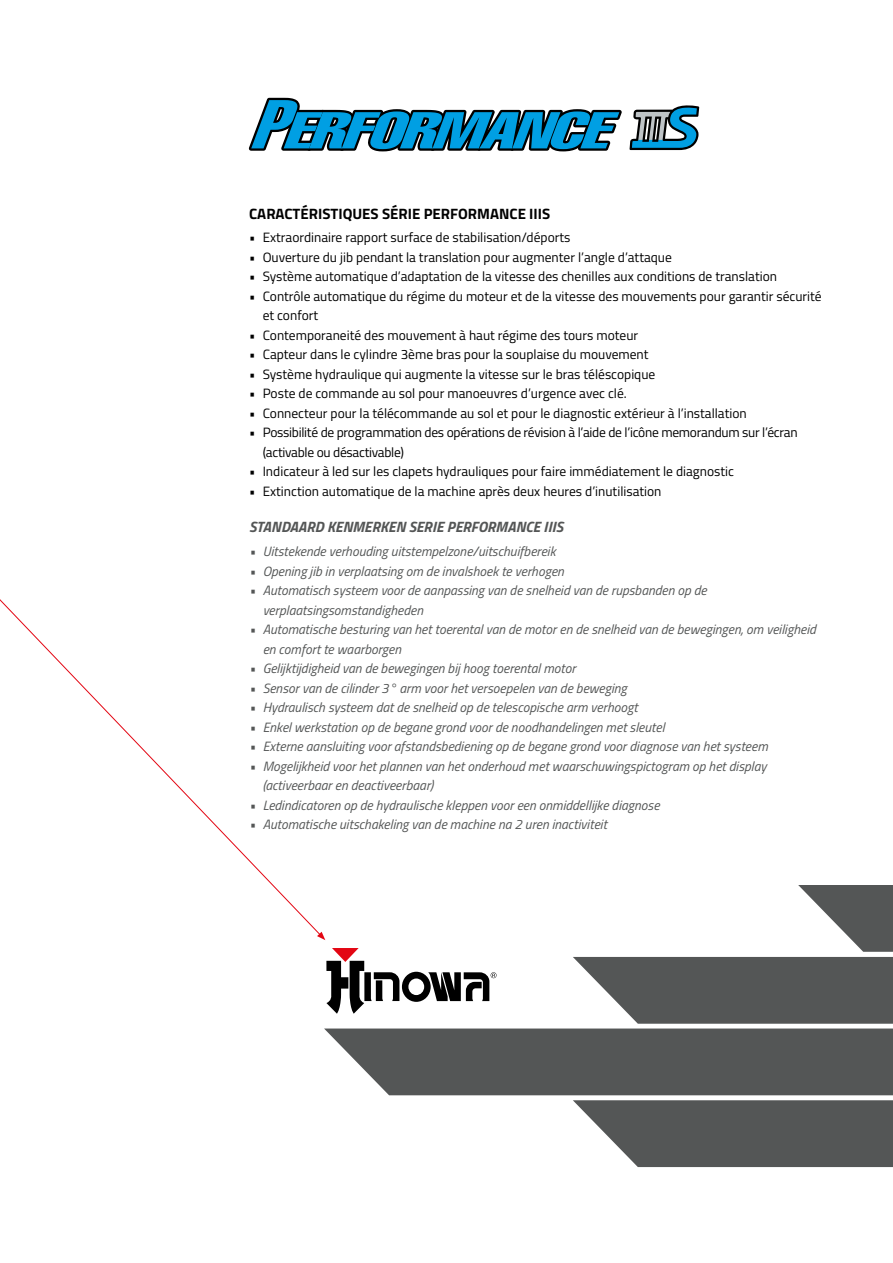
<style>
.page{position:relative;width:893px;height:1263px;background:#fff}
.page>*{position:absolute;margin:0;border:0;box-sizing:border-box;transform-origin:0 0}
.t1{font:italic 700 15px "Titillium";color:#545656}
.t2{font:700 15px "Titillium";color:#000}
.t3{font:italic 13.5px/19.5px "Titillium";color:#545656}
.t4{font:13.5px/19.5px "Titillium";color:#000}
.t5{font:13.5px/19.5px "Titillium";letter-spacing:-.02em;color:#000}
</style>
<div class="page">
<svg style="left:0;top:599px;width:318px;height:333px"></svg>
<svg style="left:317px;top:932px;width:7px;height:8px"></svg>
<svg style="left:629px;top:105px;width:70px;height:45px"></svg>
<svg style="left:249px;top:98px;width:373px;height:53px"></svg>
<svg style="left:324px;top:885px;width:569px;height:282px;fill:#545656"></svg>
<p class="t2" style="left:249px;top:202px;width:303px">CARACTÉRISTIQUES SÉRIE PERFORMANCE IIIS</p>
<p class="t4" style="left:249px;top:227px;width:323px">• Extraordinaire rapport surface de stabilisation/déports</p>
<p class="t4" style="left:249px;top:247px;width:424px">• Ouverture du jib pendant la translation pour augmenter l’angle d’attaque</p>
<p class="t4" style="left:249px;top:266px;width:529px">• Système automatique d’adaptation de la vitesse des chenilles aux conditions de translation</p>
<p class="t4" style="left:263px;top:286px;width:561px;text-indent:-14px">• Contrôle automatique du régime du moteur et de la vitesse des mouvements pour garantir sécurité et confort</p>
<p class="t4" style="left:249px;top:325px;width:390px">• Contemporaneité des mouvement à haut régime des tours moteur</p>
<p class="t4" style="left:249px;top:344px;width:401px">• Capteur dans le cylindre 3ème bras pour la souplaise du mouvement</p>
<p class="t4" style="left:249px;top:364px;width:408px">• Système hydraulique qui augmente la vitesse sur le bras téléscopique</p>
<p class="t4" style="left:249px;top:383px;width:379px">• Poste de commande au sol pour manoeuvres d’urgence avec clé.</p>
<p class="t4" style="left:249px;top:403px;width:499px">• Connecteur pour la télécommande au sol et pour le diagnostic extérieur à l’installation</p>
<p class="t5" style="left:263px;top:422px;width:536px;text-indent:-14px">• Possibilité de programmation des opérations de révision à l’aide de l’icône memorandum sur l’écran (activable ou désactivable)</p>
<p class="t4" style="left:249px;top:461px;width:486px">• Indicateur à led sur les clapets hydrauliques pour faire immédiatement le diagnostic</p>
<p class="t4" style="left:249px;top:481px;width:414px">• Extinction automatique de la machine après deux heures d’inutilisation</p>
<p class="t1" style="left:249px;top:515px;width:315px">STANDAARD KENMERKEN SERIE PERFORMANCE IIIS</p>
<p class="t3" style="left:249px;top:541px;width:308px">• Uitstekende verhouding uitstempelzone/uitschuifbereik</p>
<p class="t3" style="left:249px;top:560px;width:316px">• Opening jib in verplaatsing om de invalshoek te verhogen</p>
<p class="t3" style="left:263px;top:580px;width:446px;text-indent:-14px">• Automatisch systeem voor de aanpassing van de snelheid van de rupsbanden op de verplaatsingsomstandigheden</p>
<p class="t3" style="left:263px;top:619px;width:555px;text-indent:-14px">• Automatische besturing van het toerental van de motor en de snelheid van de bewegingen, om veiligheid en comfort te waarborgen</p>
<p class="t3" style="left:249px;top:658px;width:328px">• Gelijktijdigheid van de bewegingen bij hoog toerental motor</p>
<p class="t3" style="left:249px;top:677px;width:379px">• Sensor van de cilinder 3° arm voor het versoepelen van de beweging</p>
<p class="t3" style="left:249px;top:697px;width:390px">• Hydraulisch systeem dat de snelheid op de telescopische arm verhoogt</p>
<p class="t3" style="left:249px;top:716px;width:417px">• Enkel werkstation op de begane grond voor de noodhandelingen met sleutel</p>
<p class="t3" style="left:249px;top:736px;width:520px">• Externe aansluiting voor afstandsbediening op de begane grond voor diagnose van het systeem</p>
<p class="t3" style="left:263px;top:755px;width:505px;text-indent:-14px">• Mogelijkheid voor het plannen van het onderhoud met waarschuwingspictogram op het display (activeerbaar en deactiveerbaar)</p>
<p class="t3" style="left:249px;top:794px;width:412px">• Ledindicatoren op de hydraulische kleppen voor een onmiddellijke diagnose</p>
<p class="t3" style="left:249px;top:814px;width:359px">• Automatische uitschakeling van de machine na 2 uren inactiviteit</p>
</div>
